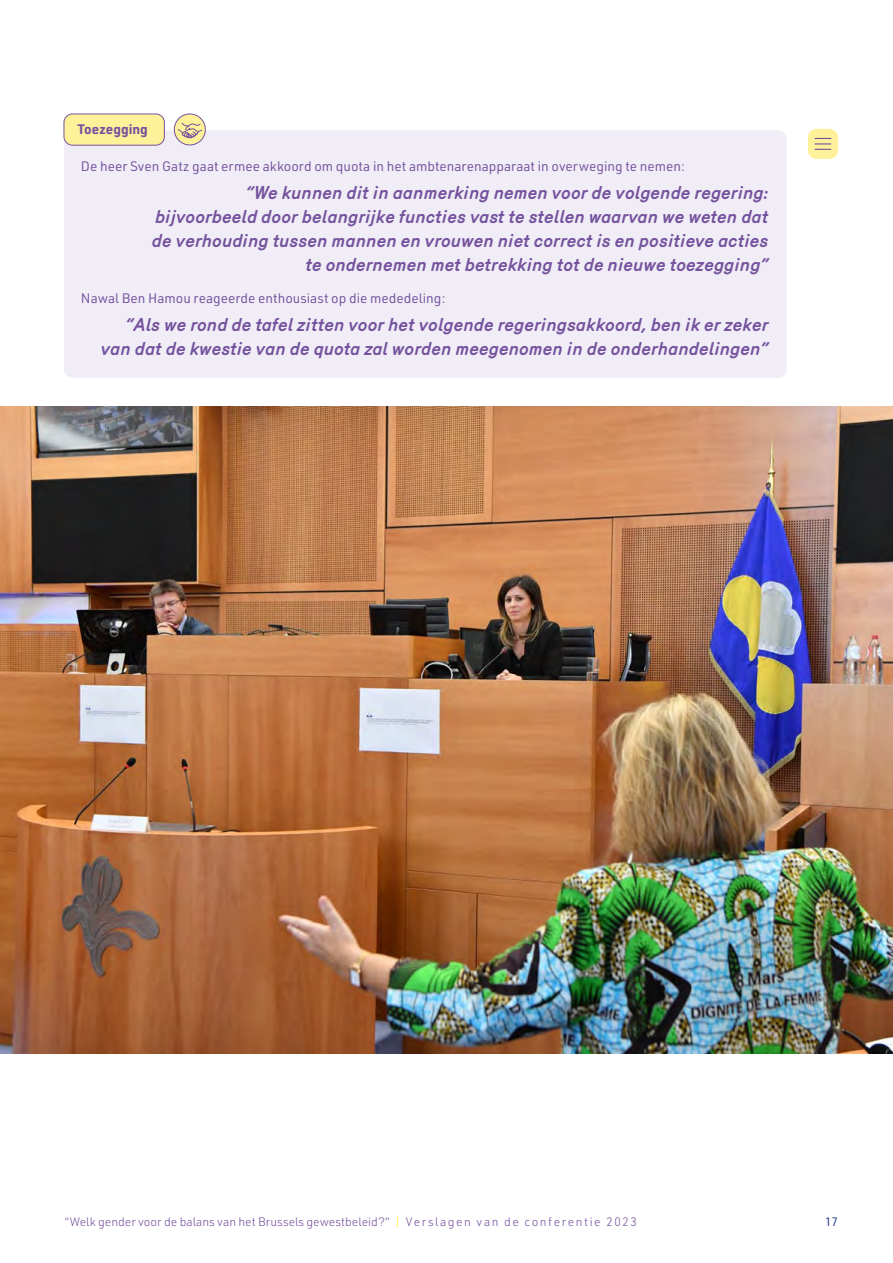
<style>
.page{position:relative;width:893px;height:1263px;background:#fff}
.page>*{position:absolute;margin:0;border:0;box-sizing:border-box;transform-origin:0 0}
.t1{font:italic 700 18px/24px "Merkury";color:#75529d;text-align:right}
.t2{font:13.5px "URWDIN";color:#75529d}
.t3{font:700 13.5px "URWDIN";color:#75529d}
.t4{font:300 12px "URWDIN";color:#75529d}
.t5{font:12px "URWDIN";color:#20388a}
.s1{color:#ffe600}
</style>
<div class="page">
<div style="left:64px;top:130px;width:723px;height:248px;background:#f0edf7;border-radius:9px"></div>
<div style="left:64px;top:114px;width:100px;height:31px;background:#fff19a;border-radius:9px"></div>
<div style="left:64px;top:114px;width:101px;height:31px;border:1px solid #75529d;border-radius:9px"></div>
<div style="left:174px;top:114px;width:31px;height:31px;background:#fff19a;border-radius:50%"></div>
<div style="left:174px;top:114px;width:32px;height:31px;border:1px solid #75529d;border-radius:50%"></div>
<svg style="left:178px;top:123px;width:24px;height:16px"></svg>
<img style="left:0;top:406px;width:893px;height:647px">
<div style="left:808px;top:129px;width:30px;height:30px;background:#fff19a;border-radius:9px"></div>
<svg style="left:815px;top:138px;width:16px;height:12px"></svg>
<p class="t3" style="left:78px;top:120px;width:72px">Toezegging</p>
<p class="t2" style="left:81px;top:157px;width:605px">De heer Sven Gatz gaat ermee akkoord om quota in het ambtenarenapparaat in overweging te nemen:</p>
<p class="t1" style="left:152px;top:179px;width:618px">“We kunnen dit in aanmerking nemen voor de volgende regering: bijvoorbeeld door belangrijke functies vast te stellen waarvan we weten dat de verhouding tussen mannen en vrouwen niet correct is en positieve acties te ondernemen met betrekking tot de nieuwe toezegging”</p>
<p class="t2" style="left:81px;top:289px;width:366px">Nawal Ben Hamou reageerde enthousiast op die mededeling:</p>
<p class="t1" style="left:101px;top:311px;width:669px">“Als we rond de tafel zitten voor het volgende regeringsakkoord, ben ik er zeker van dat de kwestie van de quota zal worden meegenomen in de onderhandelingen”</p>
<p class="t4" style="left:65px;top:1213px;width:573px">“Welk gender voor de balans van het Brussels gewestbeleid?” <span class="s1">|</span> Ve r s l a g e n v a n d e c o n f e r e n t i e 2 0 2 3</p>
<p class="t5" style="left:825px;top:1213px;width:14px">17</p>
</div>
